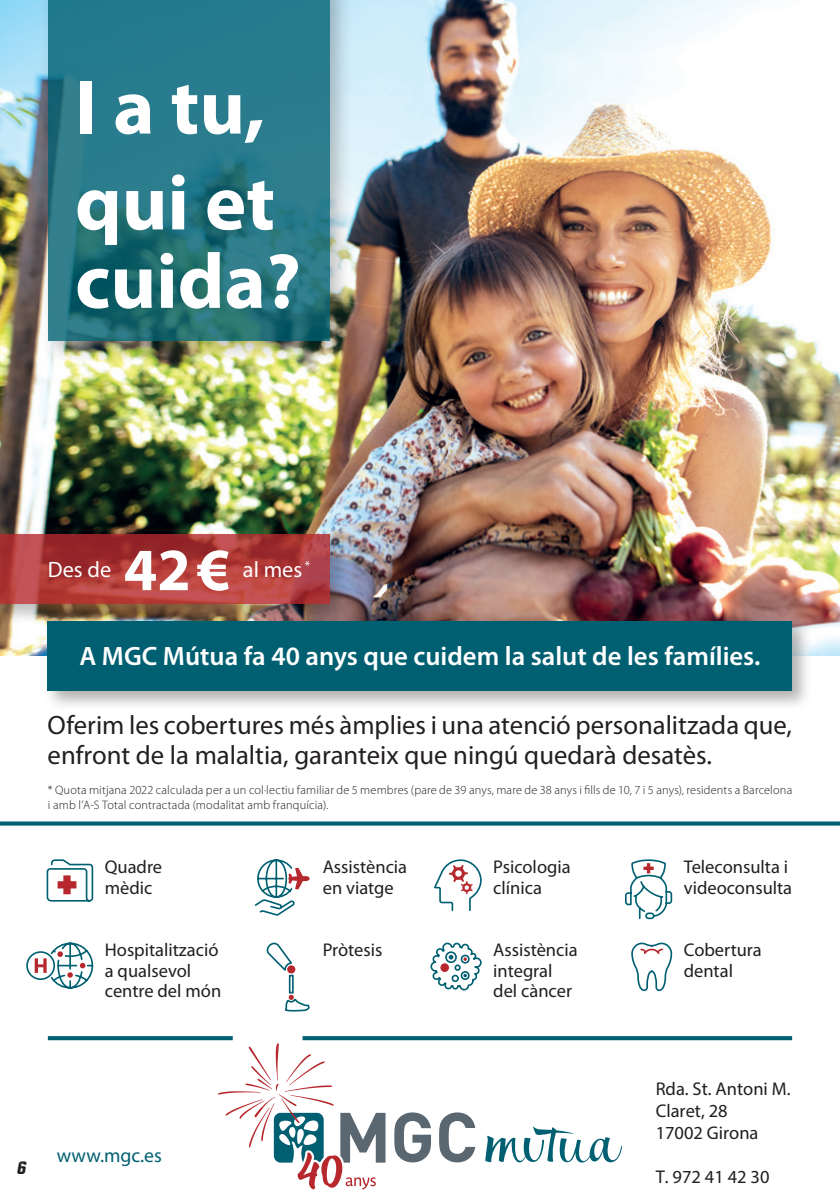
<style>
.page{position:relative;width:840px;height:1191px;background:#fff}
.page>*{position:absolute;margin:0;border:0;box-sizing:border-box;transform-origin:0 0}
.t1{font:700 78.4px/95.8px "Myriad Pro";color:#fff}
.t2{font:700 60.4px "Myriad Pro";color:#fff}
.t3{font:26.6px/30.8px "Myriad Pro";color:#231f20}
.t4{font:600 26.6px "Myriad Pro";color:#fff}
.t5{font:22.2px "Myriad Pro";color:#fff}
.t6{font:19.6px "Myriad Pro";color:#006072}
.t7{font:18.4px/20.4px "Myriad Pro";color:#231f20}
.t8{font:18.4px/22.2px "Myriad Pro";color:#221e1f}
.t9{font:italic 18px "NCAA Michigan St Spartans";color:#231f20}
.t10{font:300 12.2px/14.8px "Myriad Pro";letter-spacing:.015em;color:#231f20}
</style>
<div class="page">
<img style="left:0;top:0;width:839px;height:656px">
<div style="left:0;top:530px;width:350px;height:95px;background:#231f20;opacity:.35"></div>
<svg style="left:0;top:534px;width:329px;height:70px;background:#ae3b3a"></svg>
<svg style="left:0;top:821px;width:839px;height:4px;background:#1f7383"></svg>
<div style="left:44px;top:617px;width:768px;height:94px;background:#231f20;opacity:.35"></div>
<div style="left:48px;top:621px;width:743px;height:69px;background:#006072"></div>
<div style="left:39px;top:0;width:314px;height:364px;background:#231f20;opacity:.35"></div>
<svg style="left:48px;top:0;width:281px;height:340px;background:#257683"></svg>
<svg style="left:625px;top:859px;width:47px;height:61px"></svg>
<svg style="left:631px;top:942px;width:41px;height:50px"></svg>
<svg style="left:46px;top:859px;width:48px;height:43px"></svg>
<div style="left:26px;top:951px;width:29px;height:29px;border:2px solid #006072;border-radius:50%"></div>
<svg style="left:35px;top:942px;width:59px;height:47px"></svg>
<svg style="left:254px;top:859px;width:55px;height:57px"></svg>
<svg style="left:430px;top:942px;width:52px;height:49px"></svg>
<div style="left:440px;top:963px;width:8px;height:9px;background:#b6282d;border-radius:50%"></div>
<svg style="left:434px;top:859px;width:47px;height:52px"></svg>
<svg style="left:394px;top:1112px;width:37px;height:50px"></svg>
<svg style="left:439px;top:1112px;width:36px;height:50px"></svg>
<svg style="left:485px;top:1126px;width:137px;height:37px"></svg>
<svg style="left:218px;top:942px;width:167px;height:247px"></svg>
<svg style="left:48px;top:1036px;width:184px;height:4px"></svg>
<svg style="left:302px;top:1036px;width:489px;height:4px;background:#086476"></svg>
<h1 class="t1" style="left:75px;top:60px;width:201px">I a tu, qui et</h1>
<h1 class="t1" style="left:75px;top:234px;width:227px">cuida?</h1>
<h3 class="t5" style="left:48px;top:558px;width:65px">Des de</h3>
<h2 class="t2" style="left:124px;top:536px;width:108px">42 €</h2>
<h3 class="t5" style="left:243px;top:558px;width:69px">al mes <sup>*</sup></h3>
<h3 class="t4" style="left:79px;top:641px;width:682px">A MGC Mútua fa 40 anys que cuidem la salut de les famílies.</h3>
<h3 class="t3" style="left:48px;top:710px;width:745px">Oferim les cobertures més àmplies i una atenció personalitzada que, enfront de la malaltia, garanteix que ningú quedarà desatès.</h3>
<p class="t10" style="left:48px;top:783px;width:745px">* Quota mitjana 2022 calculada per a un col·lectiu familiar de 5 membres (pare de 39 anys, mare de 38 anys i fills de 10, 7 i 5 anys), residents a Barcelona i amb l’A-S Total contractada (modalitat amb franquícia).</p>
<h3 class="t7" style="left:105px;top:857px;width:59px">Quadre mèdic</h3>
<h3 class="t7" style="left:105px;top:940px;width:118px">Hospitalització a qualsevol centre del món</h3>
<h3 class="t7" style="left:322px;top:857px;width:86px">Assistència en viatge</h3>
<h3 class="t7" style="left:322px;top:940px;width:61px">Pròtesis</h3>
<h3 class="t7" style="left:493px;top:857px;width:79px">Psicologia clínica</h3>
<h3 class="t7" style="left:493px;top:940px;width:86px">Assistència integral del càncer</h3>
<h3 class="t7" style="left:683px;top:857px;width:110px">Teleconsulta i videoconsulta</h3>
<h3 class="t7" style="left:683px;top:940px;width:79px">Cobertura dental</h3>
<h3 class="t9" style="left:17px;top:1161px;width:13px">6</h3>
<h3 class="t6" style="left:57px;top:1145px;width:106px">www.mgc.es</h3>
<h3 class="t8" style="left:655px;top:1077px;width:136px">Rda. St. Antoni M.<br>Claret, 28<br>17002 Girona</h3>
<h3 class="t8" style="left:655px;top:1165px;width:115px">T. 972 41 42 30</h3>
</div>
